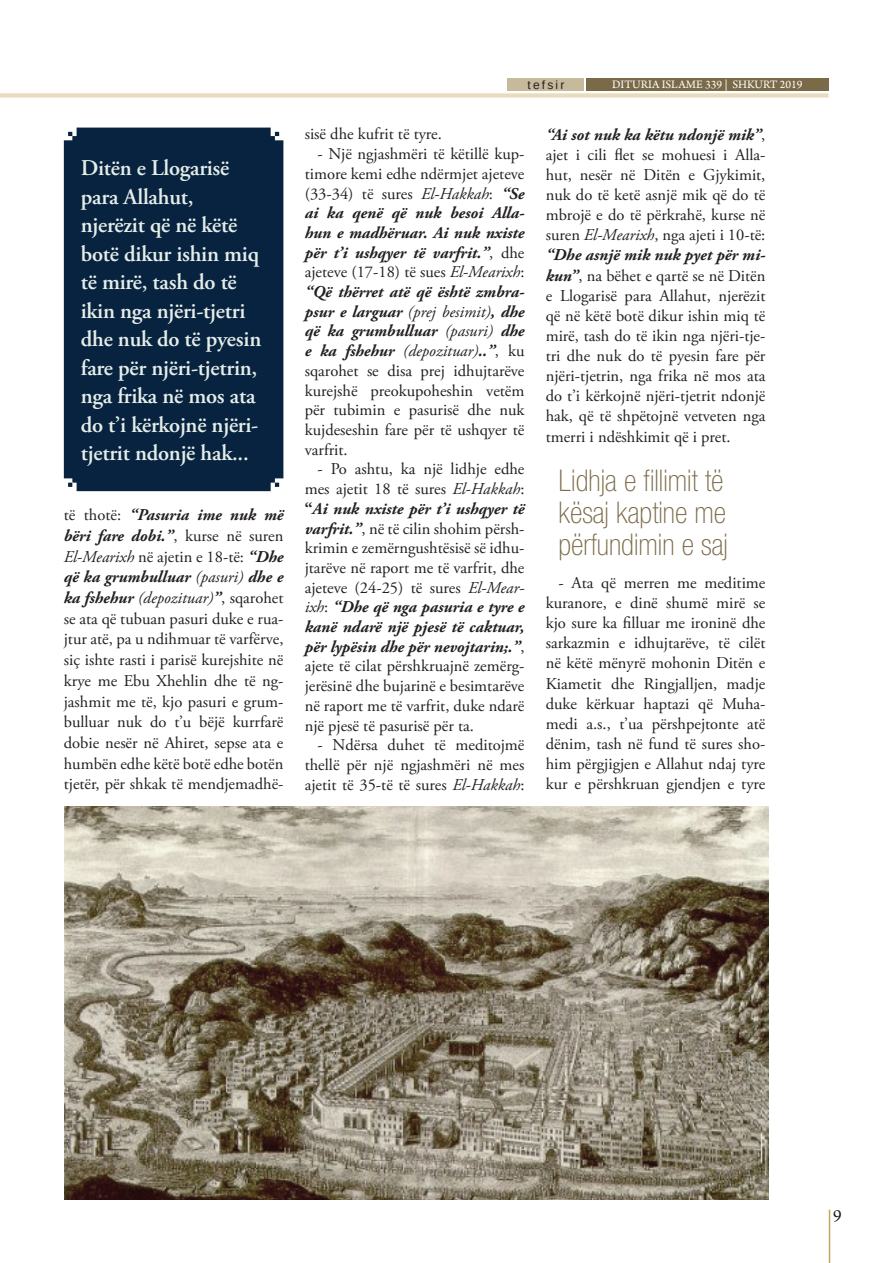
<style>
.page{position:relative;width:893px;height:1263px;background:#fff}
.page>*{position:absolute;margin:0;border:0;box-sizing:border-box;transform-origin:0 0}
.t1{font:100 condensed 30px/32.1px "Helvetica Neue LT Pro";color:#7a6a47}
.t2{font:600 22.5px/28.5px "Adobe Garamond Pro";letter-spacing:-.01em;color:#e4ede8}
.t3{font:18px "Arno Pro";color:#231f20}
.t4{font:16.5px/19.6px "Adobe Garamond Pro";color:#231f20;text-align:justify}
.t5{font:12px "Arno Pro";color:#fff}
.t6{font:12px "Arimo";letter-spacing:.18em;color:#231f20}
.s1{font-weight:700;font-style:italic}
.s2{font-style:italic}
.s3{font-weight:700}
</style>
<div class="page">
<div style="left:0;top:93px;width:828px;height:5px;background:#e9dcbe"></div>
<hr style="left:829px;top:1209px;width:1px;height:54px;background:#c7a559">
<svg style="left:508px;top:78px;width:320px;height:13px;background:#8d7d5c"></svg>
<div style="left:64px;top:128px;width:219px;height:363px;background:#082340"></div>
<img style="left:65px;top:807px;width:703px;height:392px">
<h2 class="t2" style="left:81px;top:154px;width:182px">Ditën e Llogarisë para Allahut, njerëzit që në këtë botë dikur ishin miq të mirë, tash do të ikin nga njëri-tjetri dhe nuk do të pyesin fare për njëri-tjetrin, nga frika në mos ata do t’i kërkojnë njëri&shy;tjetrit ndonjë hak...</h2>
<p class="t4" style="left:64px;top:505px;width:221px;line-height:20.7px">të thotë: <span class="s1">“Pasuria ime nuk më bëri fare dobi.”</span>, kurse në suren <span class="s2">El-Mearixh</span> në ajetin e 18-të: <span class="s1">“Dhe që ka grumbulluar</span> <span class="s2">(pasuri)</span> <span class="s1">dhe e ka fshehur</span> <span class="s2">(depozituar)</span><span class="s1">”</span>, sqarohet se ata që tubuan pasuri duke e rua&shy;jtur atë, pa u ndihmuar të varfërve, siç ishte rasti i parisë kurejshite në krye me Ebu Xhehlin dhe të ng&shy;jashmit me të, kjo pasuri e grum&shy;bulluar nuk do t’u bëjë kurrfarë dobie nesër në Ahiret, sepse ata e humbën edhe këtë botë edhe botën tjetër, për shkak të mendjemadhë-</p>
<p class="t6" style="left:527px;top:77px;width:38px">tefsir</p>
<p class="t5" style="left:612px;top:78px;width:192px">DITURIA ISLAME 339 | SHKURT 2019</p>
<p class="t4" style="left:305px;top:125px;width:139px">sisë dhe kufrit të tyre.</p>
<p class="t4" style="left:305px;top:145px;width:221px;text-indent:13px">- Një ngjashmëri të këtillë kup&shy;timore kemi edhe ndërmjet ajeteve (33-34) të sures <span class="s2">El-Hakkah</span>: <span class="s1">“Se ai ka qenë që nuk besoi Alla&shy;hun e madhëruar. Ai nuk nxiste për t’i ushqyer të varfrit.”</span>, dhe ajeteve (17-18) të sues <span class="s2">El-Mearixh</span>: <span class="s1">“Që thërret atë që është zmbra&shy;psur e larguar</span> <span class="s2">(prej besimit)</span><span class="s1">, dhe që ka grumbulluar</span> <span class="s2">(pasuri)</span> <span class="s1">dhe e ka fshehur</span> <span class="s2">(depozituar)</span><span class="s1">..”</span>, ku sqarohet se disa prej idhujtarëve kurejshë preokupoheshin vetëm për tubimin e pasurisë dhe nuk kujdeseshin fare për të ushqyer të varfrit.</p>
<p class="t4" style="left:305px;top:460px;width:221px;text-indent:13px">- Po ashtu, ka një lidhje edhe mes ajetit 18 të sures <span class="s2">El-Hakkah</span>: <span class="s3">“</span><span class="s1">Ai nuk nxiste për t’i ushqyer të varfrit.”</span>, në të cilin shohim përsh&shy;krimin e zemërngushtësisë së idhu&shy;jtarëve në raport me të varfrit, dhe ajeteve (24-25) të sures <span class="s2">El-Mear&shy;ixh</span>: <span class="s1">“Dhe që nga pasuria e tyre e kanë ndarë një pjesë të caktuar, për lypësin dhe për nevojtarin;.”</span>, ajete të cilat përshkruajnë zemërg&shy;jerësinë dhe bujarinë e besimtarëve në raport me të varfrit, duke ndarë një pjesë të pasurisë për ta.</p>
<p class="t4" style="left:305px;top:736px;width:221px;text-indent:13px">- Ndërsa duhet të meditojmë thellë për një ngjashmëri në mes ajetit të 35-të të sures <span class="s2">El-Hakkah</span>:</p>
<p class="t4" style="left:546px;top:125px;width:221px;line-height:20.1px"><span class="s1">“Ai sot nuk ka këtu ndonjë mik”</span>, ajet i cili flet se mohuesi i Alla&shy;hut, nesër në Ditën e Gjykimit, nuk do të ketë asnjë mik që do të mbrojë e do të përkrahë, kurse në suren <span class="s2">El-Mearixh</span>, nga ajeti i 10-të: <span class="s1">“Dhe asnjë mik nuk pyet për mi&shy;kun”</span>, na bëhet e qartë se në Ditën e Llogarisë para Allahut, njerëzit që në këtë botë dikur ishin miq të mirë, tash do të ikin nga njëri-tje&shy;tri dhe nuk do të pyesin fare për njëri-tjetrin, nga frika në mos ata do t’i kërkojnë njëri-tjetrit ndonjë hak, që të shpëtojnë vetveten nga tmerri i ndëshkimit që i pret.</p>
<h1 class="t1" style="left:558px;top:465px;width:171px">Lidhja e fillimit të kësaj kaptine me përfundimin e saj</h1>
<p class="t4" style="left:546px;top:573px;width:221px;line-height:20.1px;text-indent:13px">- Ata që merren me meditime kuranore, e dinë shumë mirë se kjo sure ka filluar me ironinë dhe sarkazmin e idhujtarëve, të cilët në këtë mënyrë mohonin Ditën e Kiametit dhe Ringjalljen, madje duke kërkuar haptazi që Muha&shy;medi a.s., t’ua përshpejtonte atë dënim, tash në fund të sures sho&shy;him përgjigjen e Allahut ndaj tyre kur e përshkruan gjendjen e tyre</p>
<p class="t3" style="left:833px;top:1205px;width:10px">9</p>
</div>
